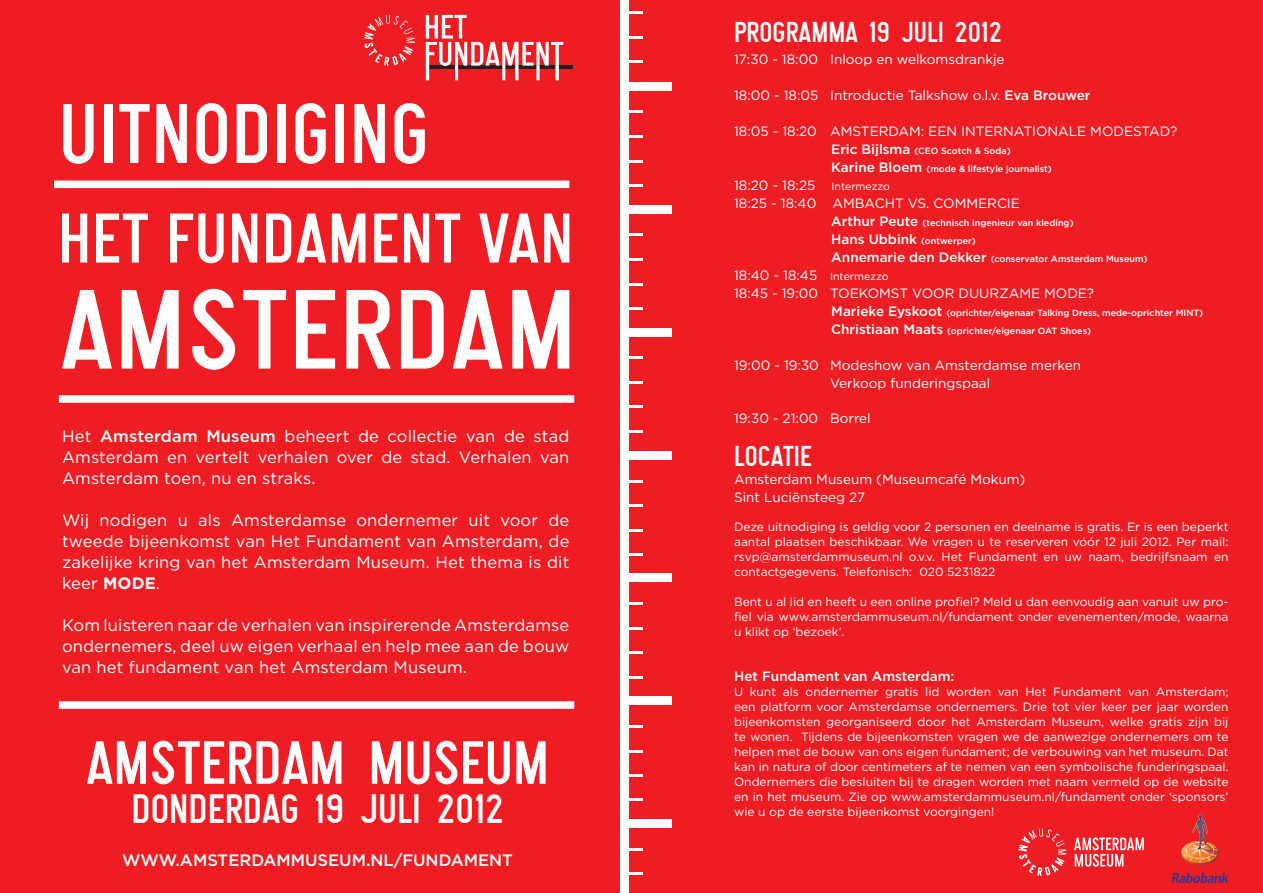
<style>
.page{position:relative;width:1263px;height:893px;background:#fff}
.page>*{position:absolute;margin:0;border:0;box-sizing:border-box;transform-origin:0 0}
.t1{font:condensed 88.5px "Snv D";letter-spacing:.01em;color:#fff}
.t2{font:condensed 63.75px "Snv D";color:#fff}
.t3{font:condensed 42.75px "Snv D";color:#fff}
.t4{font:condensed 30px "Snv D";color:#fff}
.t5{font:16.5px/21px "Gotham";letter-spacing:.01em;color:#fff;text-align:justify}
.t6{font:500 16.5px "Gotham";color:#fff}
.t7{font:13.5px "Gotham";color:#fff}
.t8{font:500 13.5px "Gotham";color:#fff}
.t9{font:12px/15px "Gotham";color:#fff;text-align:justify}
.t10{font:500 9px "Gotham";color:#fff}
.s1{font-weight:500}
.s2{font-weight:700}
.s3{font-size:13.5px}
.s4{font-size:10.5px}
</style>
<div class="page">
<div style="left:0;top:0;width:642px;height:893px;background:#ee1d23"></div>
<svg style="left:364px;top:15px;width:51px;height:51px"></svg>
<hr style="left:426px;top:66px;width:146px;height:3px;background:#231f20">
<svg style="left:426px;top:15px;width:137px;height:65px"></svg>
<div style="left:621px;top:0;width:642px;height:893px;background:#ee1d23"></div>
<svg style="left:1018px;top:828px;width:126px;height:48px"></svg>
<svg style="left:1172px;top:873px;width:56px;height:10px"></svg>
<svg style="left:1181px;top:814px;width:38px;height:50px"></svg>
<div style="left:623px;top:819px;width:49px;height:9px;background:#fff"></div>
<div style="left:623px;top:696px;width:49px;height:9px;background:#fff"></div>
<div style="left:623px;top:573px;width:49px;height:9px;background:#fff"></div>
<div style="left:623px;top:451px;width:49px;height:8px;background:#fff"></div>
<div style="left:623px;top:328px;width:49px;height:8px;background:#fff"></div>
<div style="left:623px;top:205px;width:49px;height:9px;background:#fff"></div>
<div style="left:623px;top:82px;width:49px;height:9px;background:#fff"></div>
<svg style="left:629px;top:848px;width:14px;height:2px"></svg>
<hr style="left:629px;top:872px;width:14px;height:3px;background:#fff">
<hr style="left:629px;top:725px;width:14px;height:3px;background:#fff">
<svg style="left:629px;top:750px;width:14px;height:2px"></svg>
<hr style="left:629px;top:774px;width:14px;height:3px;background:#fff">
<svg style="left:629px;top:799px;width:14px;height:2px"></svg>
<hr style="left:629px;top:602px;width:14px;height:3px;background:#fff">
<hr style="left:629px;top:627px;width:14px;height:3px;background:#fff">
<svg style="left:629px;top:652px;width:14px;height:2px"></svg>
<svg style="left:629px;top:676px;width:14px;height:2px"></svg>
<svg style="left:629px;top:480px;width:14px;height:2px"></svg>
<hr style="left:629px;top:504px;width:14px;height:3px;background:#fff">
<hr style="left:629px;top:529px;width:14px;height:3px;background:#fff">
<hr style="left:629px;top:553px;width:14px;height:3px;background:#fff">
<hr style="left:629px;top:356px;width:14px;height:3px;background:#fff">
<svg style="left:629px;top:381px;width:14px;height:2px"></svg>
<hr style="left:629px;top:405px;width:14px;height:3px;background:#fff">
<svg style="left:629px;top:430px;width:14px;height:2px"></svg>
<svg style="left:629px;top:234px;width:14px;height:2px"></svg>
<hr style="left:629px;top:258px;width:14px;height:3px;background:#fff">
<svg style="left:629px;top:283px;width:14px;height:2px"></svg>
<hr style="left:629px;top:307px;width:14px;height:3px;background:#fff">
<svg style="left:629px;top:111px;width:14px;height:2px"></svg>
<hr style="left:629px;top:135px;width:14px;height:3px;background:#fff">
<svg style="left:629px;top:160px;width:14px;height:2px"></svg>
<hr style="left:629px;top:184px;width:14px;height:3px;background:#fff">
<hr style="left:629px;top:11px;width:14px;height:3px;background:#fff">
<svg style="left:629px;top:36px;width:14px;height:2px"></svg>
<hr style="left:629px;top:60px;width:14px;height:3px;background:#fff">
<div style="left:621px;top:0;width:8px;height:892px;background:#fff"></div>
<div style="left:59px;top:395px;width:515px;height:8px;background:#fff"></div>
<div style="left:59px;top:701px;width:515px;height:8px;background:#fff"></div>
<div style="left:54px;top:181px;width:515px;height:7px;background:#fff"></div>
<svg style="left:62px;top:289px;width:507px;height:81px"></svg>
<svg style="left:62px;top:214px;width:507px;height:49px"></svg>
<p class="t1" style="left:59px;top:81px;width:372px">UITNODIGING</p>
<p class="t5" style="left:62px;top:425px;width:509px">Het <span class="s1">Amsterdam Museum</span> beheert de collectie van de stad Amsterdam en vertelt verhalen over de stad. Verhalen van Amsterdam toen, nu en straks.</p>
<p class="t5" style="left:62px;top:509px;width:509px">Wij nodigen u als Amsterdamse ondernemer uit voor de tweede bijeenkomst van Het Fundament van Amsterdam, de zakelijke kring van het Amsterdam Museum. Het thema is dit keer <span class="s2">MODE</span>.</p>
<p class="t5" style="left:62px;top:614px;width:509px">Kom luisteren naar de verhalen van inspirerende Amsterdamse ondernemers, deel uw eigen verhaal en help mee aan de bouw van het fundament van het Amsterdam Museum.</p>
<p class="t2" style="left:86px;top:725px;width:464px">AMSTERDAM MUSEUM</p>
<p class="t3" style="left:132px;top:783px;width:373px">DONDERDAG 19 JULI 2012</p>
<p class="t6" style="left:122px;top:850px;width:392px">WWW.AMSTERDAMMUSEUM.NL/FUNDAMENT</p>
<p class="t4" style="left:734px;top:14px;width:269px">PROGRAMMA 19 JULI 2012</p>
<p class="t7" style="left:734px;top:51px;width:272px">17:30 - 18:00 Inloop en welkomsdrankje</p>
<p class="t7" style="left:734px;top:87px;width:358px">18:00 - 18:05 Introductie Talkshow o.l.v. <span class="s1">Eva Brouwer</span></p>
<p class="t7" style="left:734px;top:123px;width:445px">18:05 - 18:20 AMSTERDAM: EEN INTERNATIONALE MODESTAD?</p>
<p class="t10" style="left:831px;top:145px;width:181px"><span class="s3">Eric Bijlsma</span> (CEO Scotch &amp; Soda)</p>
<p class="t10" style="left:831px;top:163px;width:222px"><span class="s3">Karine Bloem</span> (mode &amp; lifestyle journalist)</p>
<p class="t7" style="left:734px;top:177px;width:157px">18:20 - 18:25 <span class="s4">Intermezzo</span></p>
<p class="t7" style="left:734px;top:195px;width:287px">18:25 - 18:40 AMBACHT VS. COMMERCIE</p>
<p class="t10" style="left:831px;top:217px;width:244px"><span class="s3">Arthur Peute</span> (technisch ingenieur van kleding)</p>
<p class="t10" style="left:831px;top:235px;width:146px"><span class="s3">Hans Ubbink</span> (ontwerper)</p>
<p class="t10" style="left:831px;top:253px;width:318px"><span class="s3">Annemarie den Dekker</span> (conservator Amsterdam Museum)</p>
<p class="t7" style="left:734px;top:267px;width:156px">18:40 - 18:45 <span class="s4">Intermezzo</span></p>
<p class="t7" style="left:734px;top:285px;width:362px">18:45 - 19:00 TOEKOMST VOOR DUURZAME MODE?</p>
<p class="t10" style="left:831px;top:307px;width:373px"><span class="s3">Marieke Eyskoot</span> (oprichter/eigenaar Talking Dress, mede-oprichter MINT)</p>
<p class="t10" style="left:831px;top:325px;width:261px"><span class="s3">Christiaan Maats</span> (oprichter/eigenaar OAT Shoes)</p>
<p class="t7" style="left:734px;top:357px;width:349px">19:00 - 19:30 Modeshow van Amsterdamse merken</p>
<p class="t7" style="left:830px;top:375px;width:162px">Verkoop funderingspaal</p>
<p class="t7" style="left:734px;top:409px;width:138px">19:30 - 21:00 Borrel</p>
<p class="t4" style="left:734px;top:438px;width:79px">LOCATIE</p>
<p class="t7" style="left:734px;top:471px;width:293px">Amsterdam Museum (Museumcafé Mokum)</p>
<p class="t7" style="left:734px;top:489px;width:133px">Sint Luciënsteeg 27</p>
<p class="t9" style="left:734px;top:519px;width:496px">Deze uitnodiging is geldig voor 2 personen en deelname is gratis. Er is een beperkt aantal plaatsen beschikbaar. We vragen u te reserveren vóór 12 juli 2012. Per mail: rsvp@amsterdammuseum.nl o.v.v. Het Fundament en uw naam, bedrijfsnaam en contactgegevens. Telefonisch: 020 5231822</p>
<p class="t9" style="left:734px;top:594px;width:496px">Bent u al lid en heeft u een online profiel? Meld u dan eenvoudig aan vanuit uw pro&shy;fiel via www.amsterdammuseum.nl/fundament onder evenementen/mode, waarna u klikt op ‘bezoek’.</p>
<p class="t8" style="left:734px;top:668px;width:222px">Het Fundament van Amsterdam:</p>
<p class="t9" style="left:734px;top:684px;width:496px">U kunt als ondernemer gratis lid worden van Het Fundament van Amsterdam; een platform voor Amsterdamse ondernemers. Drie tot vier keer per jaar worden bijeenkomsten georganiseerd door het Amsterdam Museum, welke gratis zijn bij te wonen. Tijdens de bijeenkomsten vragen we de aanwezige ondernemers om te helpen met de bouw van ons eigen fundament; de verbouwing van het museum. Dat kan in natura of door centimeters af te nemen van een symbolische funderingspaal.<br>Ondernemers die besluiten bij te dragen worden met naam vermeld op de website en in het museum. Zie op www.amsterdammuseum.nl/fundament onder ‘sponsors’ wie u op de eerste bijeenkomst voorgingen!</p>
</div>
